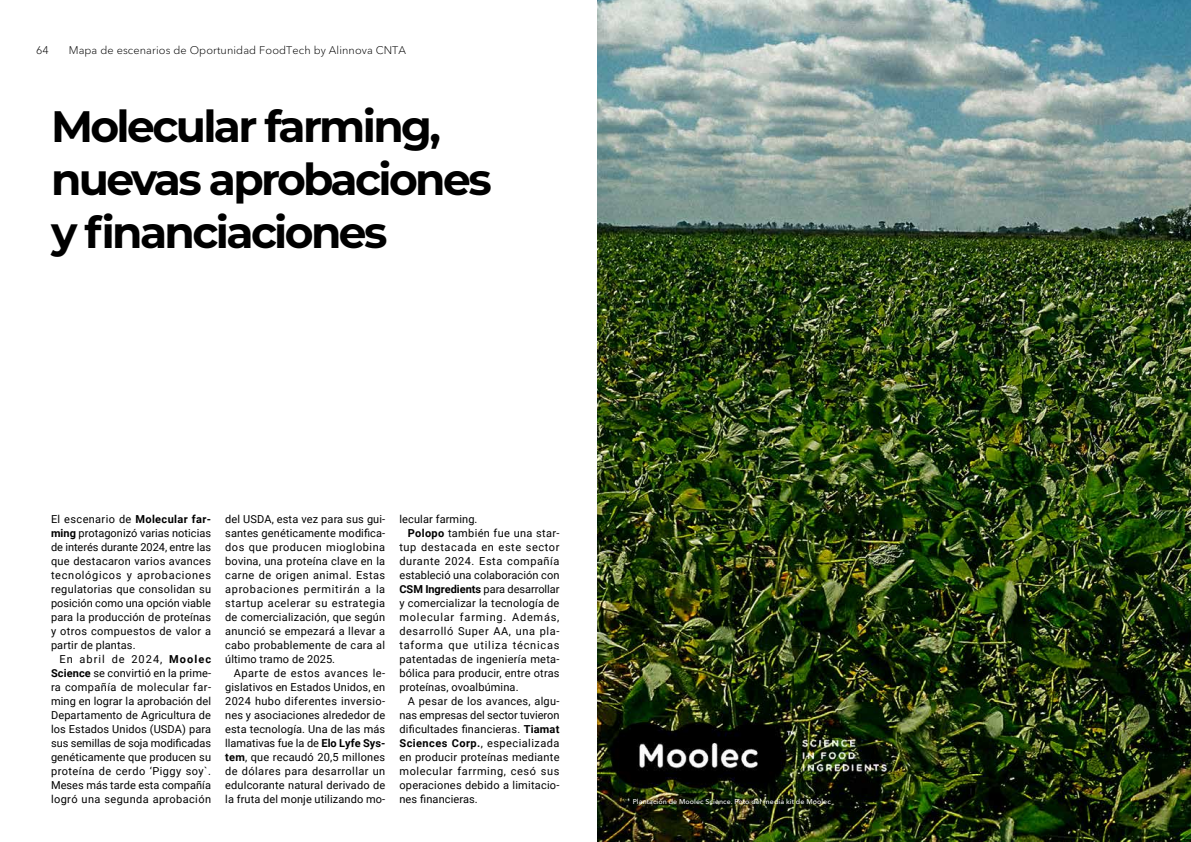
<style>
.page{position:relative;width:1191px;height:842px;background:#fff}
.page>*{position:absolute;margin:0;border:0;box-sizing:border-box;transform-origin:0 0}
.t1{font:700 44px/53px "Montserrat";letter-spacing:-.06em;color:#000}
.t2{font:11px/14px "Roboto";letter-spacing:.02em;color:#000;text-align:justify}
.t3{font:11px "Roboto";letter-spacing:.05em;color:#000}
.t4{font:11px "Roboto";letter-spacing:-.005em;color:#000}
.t5{font:300 11px "Avenir Next LT Pro";letter-spacing:.01em;color:#000}
.t6{font:11px "Roboto";letter-spacing:.07em;color:#000}
.t7{font:11px "Roboto";letter-spacing:.04em;color:#000}
.t8{font:500 7px "Avenir Next LT Pro";letter-spacing:.01em;color:#fff}
.s1{font-weight:700}
</style>
<div class="page">
<img style="left:597px;top:0;width:594px;height:842px">
<p class="t5" style="left:36px;top:41px;width:14px">64</p>
<p class="t5" style="left:69px;top:41px;width:339px">Mapa de escenarios de Oportunidad FoodTech by Alinnova CNTA</p>
<h1 class="t1" style="left:51px;top:102px;width:442px">Molecular farming, nuevas aprobaciones y financiaciones</h1>
<p class="t2" style="left:51px;top:512px;width:162px">El escenario de <span class="s1">Molecular far&shy;ming</span> protagonizó varias noticias de interés durante 2024, entre las que destacaron varios avances tecnológicos y aprobaciones regulatorias que consolidan su posición como una opción viable para la producción de proteínas y otros compuestos de valor a partir de plantas.</p>
<p class="t2" style="left:51px;top:652px;width:162px;text-indent:9px">En abril de 2024, <span class="s1">Moolec Science</span> se convirtió en la prime&shy;ra compañía de molecular far&shy;ming en lograr la aprobación del Departamento de Agricultura de los Estados Unidos (USDA) para sus semillas de soja modificadas genéticamente que producen su proteína de cerdo ‘Piggy soy`.<br>Meses más tarde esta compañía logró una segunda aprobación</p>
<p class="t2" style="left:225px;top:512px;width:161px">del USDA, esta vez para sus gui&shy;santes genéticamente modifica&shy;dos que producen mioglobina bovina, una proteína clave en la carne de origen animal. Estas aprobaciones permitirán a la startup acelerar su estrategia de comercialización, que según anunció se empezará a llevar a cabo probablemente de cara al último tramo de 2025.</p>
<p class="t2" style="left:225px;top:666px;width:162px;text-indent:9px">Aparte de estos avances le&shy;gislativos en Estados Unidos, en 2024 hubo diferentes inversio&shy;nes y asociaciones alrededor de esta tecnología. Una de las más llamativas fue la de <span class="s1">Elo Lyfe Sys&shy;tem</span>, que recaudó 20,5 millones de dólares para desarrollar un edulcorante natural derivado de la fruta del monje utilizando mo-</p>
<p class="t2" style="left:399px;top:512px;width:80px">lecular farming.</p>
<p class="t2" style="left:408px;top:526px;width:153px"><span class="s1">Polopo</span> también fue una star-</p>
<p class="t3" style="left:399px;top:540px;width:161px">tup destacada en este sector</p>
<p class="t3" style="left:399px;top:554px;width:161px">durante 2024. Esta compañía</p>
<p class="t2" style="left:399px;top:568px;width:161px">estableció una colaboración con</p>
<p class="t4" style="left:399px;top:582px;width:162px"><span class="s1">CSM Ingredients</span> para desarrollar</p>
<p class="t2" style="left:399px;top:596px;width:161px">y comercializar la tecnología de</p>
<p class="t6" style="left:399px;top:610px;width:161px">molecular farming. Además,</p>
<p class="t3" style="left:399px;top:624px;width:161px">desarrolló Super AA, una pla-</p>
<p class="t6" style="left:399px;top:638px;width:161px">taforma que utiliza técnicas</p>
<p class="t2" style="left:399px;top:652px;width:162px">patentadas de ingeniería meta-</p>
<p class="t2" style="left:399px;top:666px;width:161px">bólica para producir, entre otras</p>
<p class="t2" style="left:399px;top:680px;width:121px">proteínas, ovoalbúmina.</p>
<p class="t2" style="left:408px;top:694px;width:153px">A pesar de los avances, algu-</p>
<p class="t4" style="left:399px;top:708px;width:161px">nas empresas del sector tuvieron</p>
<p class="t2" style="left:399px;top:722px;width:161px">dificultades financieras. <span class="s1">Tiamat</span></p>
<p class="t7" style="left:399px;top:736px;width:161px"><span class="s1">Sciences Corp.</span>, especializada</p>
<p class="t2" style="left:399px;top:750px;width:161px">en producir proteínas mediante</p>
<p class="t3" style="left:399px;top:764px;width:161px">molecular farrming, cesó sus</p>
<p class="t2" style="left:399px;top:778px;width:161px">operaciones debido a limitacio-</p>
<p class="t2" style="left:399px;top:792px;width:80px">nes financieras.</p>
<p class="t8" style="left:632px;top:795px;width:200px">Plantación de Moolec Science. Foto del media kit de Moolec</p>
</div>
